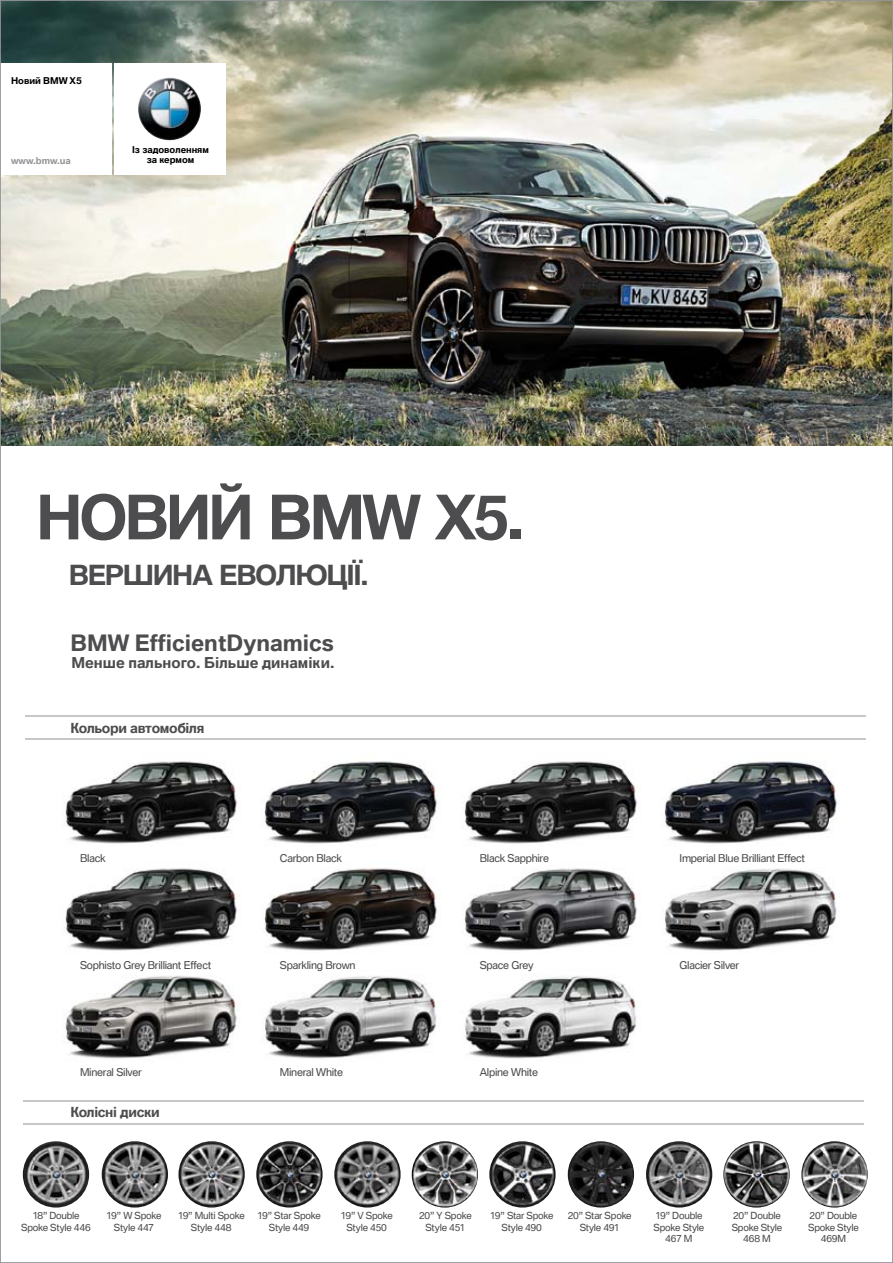
<style>
.page{position:relative;width:893px;height:1263px;background:#fff}
.page>*{position:absolute;margin:0;border:0;box-sizing:border-box;transform-origin:0 0}
.t1{font:700 59.25px "BMW Type V2";letter-spacing:-.055em;color:#4d4d4f}
.t2{font:700 27px "BMW Type V2";letter-spacing:-.05em;color:#4d4d4f}
.t3{font:700 22.05px "BMW Type V2";color:#4d4d4f}
.t4{font:700 14.7px "BMW Type V2";color:#4d4d4f}
.t5{font:700 13.5px "BMW Type V2";letter-spacing:-.025em;color:#4d4d4f}
.t6{font:10.5px "BMW Type V2";letter-spacing:-.025em;color:#4d4d4f}
.t7{font:9.6px/11.4px "BMW Type V2";letter-spacing:-.02em;color:#4d4d4f;text-align:center}
.t8{font:700 9.15px/9.9px "BMW Type V2";color:#000;text-align:center}
.t9{font:700 9.15px "BMW Type V2";color:#939598}
</style>
<div class="page">
<img style="left:64px;top:761px;width:174px;height:298px">
<img style="left:262px;top:761px;width:176px;height:298px">
<img style="left:464px;top:761px;width:173px;height:298px">
<img style="left:663px;top:761px;width:177px;height:190px">
<img style="left:2px;top:2px;width:889px;height:444px">
<div style="left:0;top:63px;width:111px;height:112px;background:#fff"></div>
<div style="left:115px;top:63px;width:111px;height:112px;background:#fff"></div>
<img style="left:138px;top:78px;width:63px;height:62px">
<hr style="left:25px;top:716px;width:840px;height:1px;background:#c7c8ca">
<hr style="left:25px;top:738px;width:840px;height:1px;background:#c7c8ca">
<hr style="left:23px;top:1101px;width:841px;height:1px;background:#c7c8ca">
<hr style="left:23px;top:1123px;width:841px;height:1px;background:#c7c8ca">
<img style="left:23px;top:1141px;width:66px;height:66px;border-radius:33px">
<img style="left:646px;top:1141px;width:66px;height:66px;border-radius:33px">
<img style="left:178px;top:1141px;width:67px;height:66px;border-radius:33px">
<img style="left:256px;top:1141px;width:67px;height:66px;border-radius:33px">
<img style="left:334px;top:1141px;width:67px;height:66px;border-radius:33px">
<img style="left:102px;top:1141px;width:66px;height:66px;border-radius:33px">
<img style="left:801px;top:1141px;width:67px;height:66px;border-radius:33px">
<img style="left:568px;top:1141px;width:66px;height:66px;border-radius:33px">
<img style="left:723px;top:1141px;width:67px;height:66px;border-radius:33px">
<img style="left:489px;top:1141px;width:67px;height:66px;border-radius:33px">
<img style="left:412px;top:1141px;width:66px;height:66px;border-radius:33px">
<p class="t8" style="left:11px;top:77px;width:72px">Новий BMW X5</p>
<p class="t9" style="left:11px;top:155px;width:61px">www.bmw.ua</p>
<p class="t8" style="left:132px;top:146px;width:78px">Із задоволенням за кермом</p>
<h1 class="t1" style="left:36px;top:483px;width:490px">Новий BMW X5.</h1>
<h2 class="t2" style="left:69px;top:559px;width:301px">вершина еволюції.</h2>
<h3 class="t3" style="left:71px;top:630px;width:265px">BMW EfficientDynamics</h3>
<h3 class="t4" style="left:72px;top:654px;width:264px">Менше пального. Більше динаміки.</h3>
<h3 class="t5" style="left:71px;top:720px;width:135px">Кольори автомобіля</h3>
<p class="t6" style="left:80px;top:851px;width:27px">Black</p>
<p class="t6" style="left:280px;top:851px;width:63px">Carbon Black</p>
<p class="t6" style="left:480px;top:851px;width:71px">Black Sapphire</p>
<p class="t6" style="left:680px;top:851px;width:127px">Imperial Blue Brilliant Effect</p>
<p class="t6" style="left:80px;top:959px;width:133px">Sophisto Grey Brilliant Effect</p>
<p class="t6" style="left:280px;top:959px;width:77px">Sparkling Brown</p>
<p class="t6" style="left:480px;top:959px;width:55px">Space Grey</p>
<p class="t6" style="left:680px;top:959px;width:61px">Glacier Silver</p>
<p class="t6" style="left:80px;top:1066px;width:63px">Mineral Silver</p>
<p class="t6" style="left:280px;top:1066px;width:65px">Mineral White</p>
<p class="t6" style="left:480px;top:1066px;width:60px">Alpine White</p>
<h3 class="t5" style="left:70px;top:1104px;width:91px">Колісні диски</h3>
<p class="t7" style="left:106px;top:1211px;width:57px">19” W Spoke<br>Style 447</p>
<p class="t7" style="left:808px;top:1211px;width:52px">20” Double<br>Spoke Style<br>469M</p>
<p class="t7" style="left:178px;top:1211px;width:68px">19” Multi Spoke<br>Style 448</p>
<p class="t7" style="left:257px;top:1211px;width:65px">19” Star Spoke<br>Style 449</p>
<p class="t7" style="left:340px;top:1211px;width:54px">19” V Spoke<br>Style 450</p>
<p class="t7" style="left:419px;top:1211px;width:54px">20” Y Spoke<br>Style 451</p>
<p class="t7" style="left:490px;top:1211px;width:65px">19” Star Spoke<br>Style 490</p>
<p class="t7" style="left:568px;top:1211px;width:65px">20” Star Spoke<br>Style 491</p>
<p class="t7" style="left:732px;top:1211px;width:52px">20” Double<br>Spoke Style<br>468 M</p>
<p class="t7" style="left:21px;top:1211px;width:71px">18” Double<br>Spoke Style 446</p>
<p class="t7" style="left:653px;top:1211px;width:52px">19” Double<br>Spoke Style<br>467 M</p>
</div>
